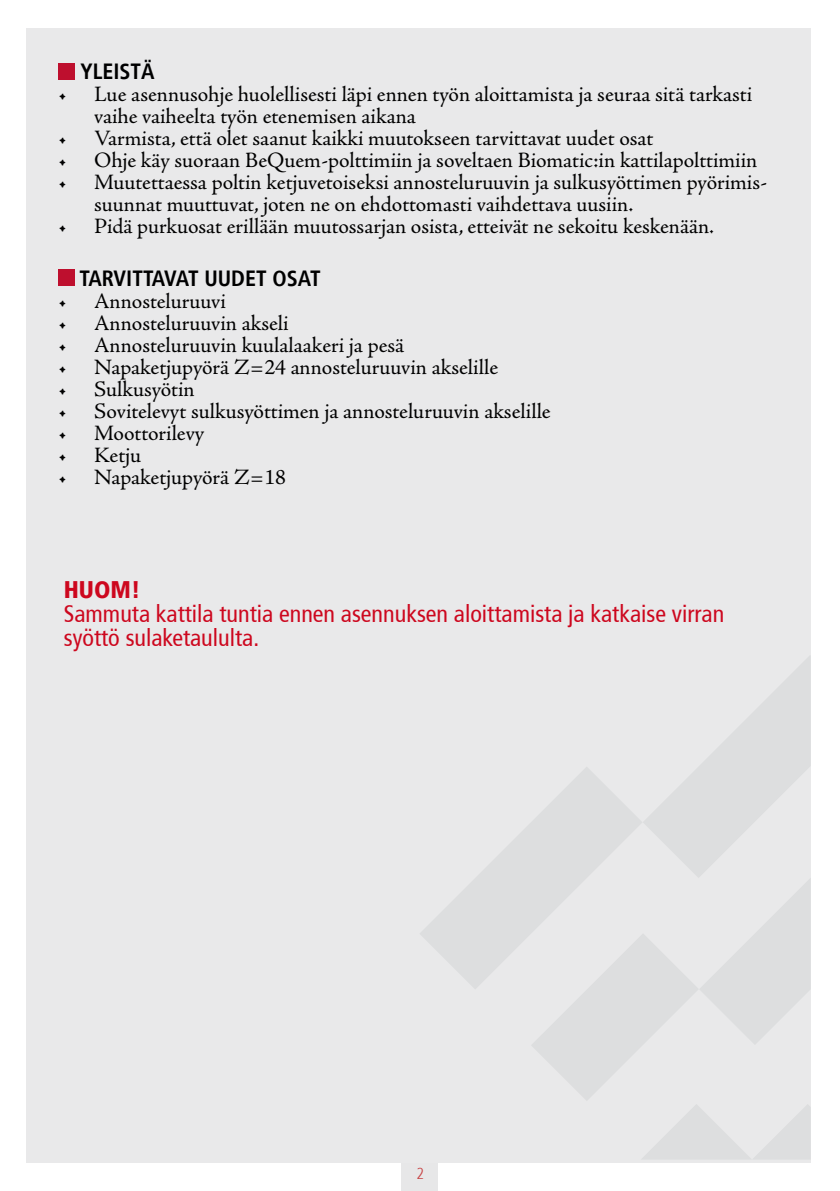
<style>
.page{position:relative;width:840px;height:1191px;background:#fff}
.page>*{position:absolute;margin:0;border:0;box-sizing:border-box;transform-origin:0 0}
.t1{font:condensed 24px/24px "Frutiger";color:#cd071e}
.t2{font:900 condensed 24px "Frutiger";color:#cd071e}
.t3{font:22px/22px "Adobe Jenson Pro";color:#000}
.t4{font:700 condensed 22px "Frutiger";color:#000}
.t5{font:300 condensed 16px "Frutiger";color:#c74041}
</style>
<div class="page">
<div style="left:401px;top:1159px;width:37px;height:32px;background:#e7e7e8"></div>
<div style="left:27px;top:28px;width:783px;height:1134px;background:#e9e9ea"></div>
<div style="left:58px;top:63px;width:17px;height:16px;background:#be0f2e"></div>
<div style="left:58px;top:269px;width:17px;height:17px;background:#be0f2e"></div>
<svg style="left:420px;top:824px;width:110px;height:165px;fill:#dfe0e1"></svg>
<svg style="left:530px;top:656px;width:280px;height:503px"></svg>
<p class="t4" style="left:80px;top:58px;width:76px">YLEISTÄ</p>
<p class="t3" style="left:94px;top:84px;width:659px;text-indent:-36px">• Lue asennusohje huolellisesti läpi ennen työn aloittamista ja seuraa sitä tarkasti vaihe vaiheelta työn etenemisen aikana</p>
<p class="t3" style="left:58px;top:128px;width:596px">• Varmista, että olet saanut kaikki muutokseen tarvittavat uudet osat</p>
<p class="t3" style="left:58px;top:150px;width:700px">• Ohje käy suoraan BeQuem-polttimiin ja soveltaen Biomatic:in kattilapolttimiin</p>
<p class="t3" style="left:94px;top:172px;width:674px;text-indent:-36px">• Muutettaessa poltin ketjuvetoiseksi annosteluruuvin ja sulkusyöttimen pyörimis&shy;suunnat muuttuvat, joten ne on ehdottomasti vaihdettava uusiin.</p>
<p class="t3" style="left:58px;top:216px;width:657px">• Pidä purkuosat erillään muutossarjan osista, etteivät ne sekoitu keskenään.</p>
<p class="t4" style="left:79px;top:265px;width:242px">TARVITTAVAT UUDET OSAT</p>
<p class="t3" style="left:58px;top:290px;width:169px">• Annosteluruuvi</p>
<p class="t3" style="left:58px;top:312px;width:232px">• Annosteluruuvin akseli</p>
<p class="t3" style="left:58px;top:334px;width:347px">• Annosteluruuvin kuulalaakeri ja pesä</p>
<p class="t3" style="left:58px;top:356px;width:441px">• Napaketjupyörä Z=24 annosteluruuvin akselille</p>
<p class="t3" style="left:58px;top:378px;width:138px">• Sulkusyötin</p>
<p class="t3" style="left:58px;top:400px;width:493px">• Sovitelevyt sulkusyöttimen ja annosteluruuvin akselille</p>
<p class="t3" style="left:58px;top:422px;width:147px">• Moottorilevy</p>
<p class="t3" style="left:58px;top:444px;width:84px">• Ketju</p>
<p class="t3" style="left:58px;top:466px;width:229px">• Napaketjupyörä Z=18</p>
<p class="t2" style="left:64px;top:575px;width:78px">HUOM!</p>
<p class="t1" style="left:64px;top:601px;width:661px">Sammuta kattila tuntia ennen asennuksen aloittamista ja katkaise virran syöttö sulaketaululta.</p>
<p class="t5" style="left:416px;top:1164px;width:9px">2</p>
</div>
